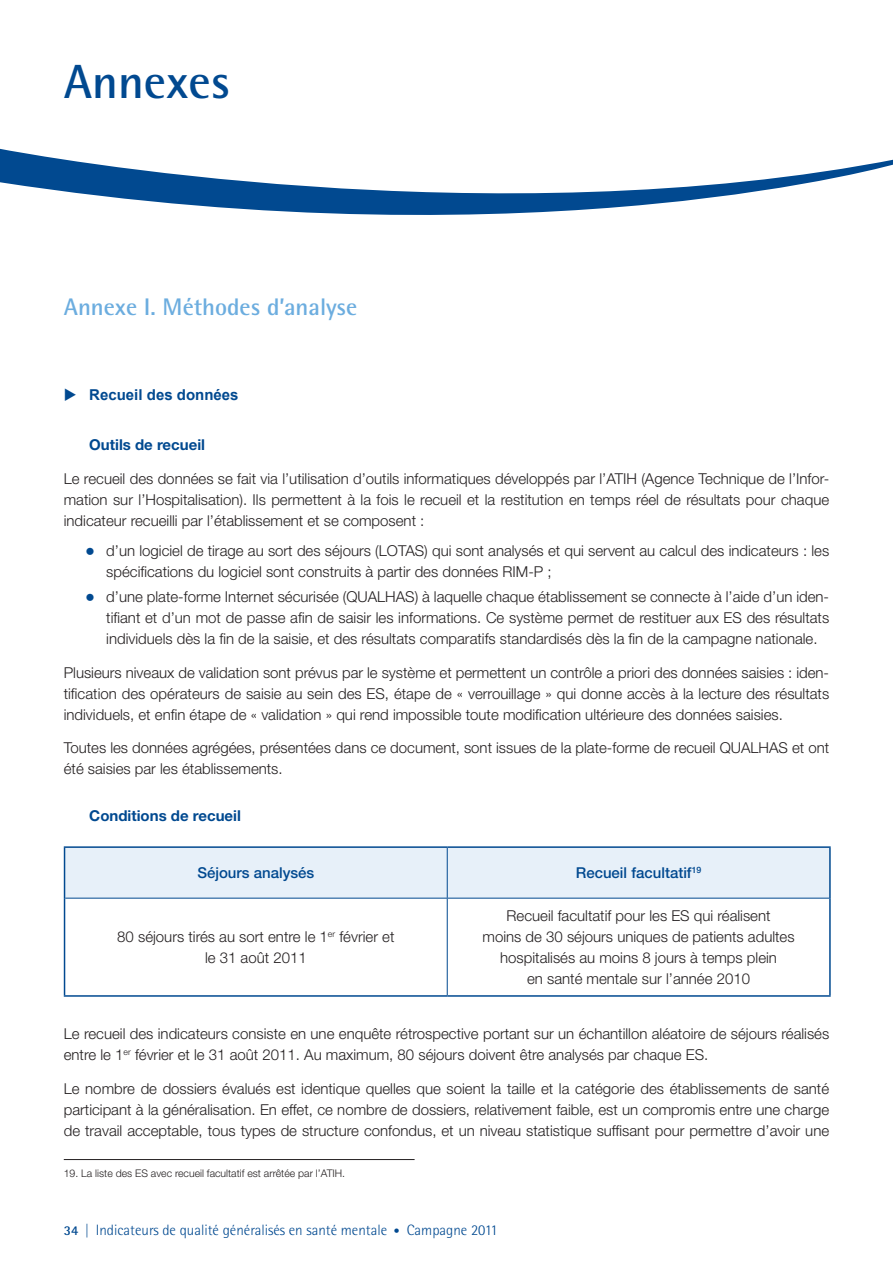
<style>
.page{position:relative;width:893px;height:1263px;background:#fff}
.page>*{position:absolute;margin:0;border:0;box-sizing:border-box;transform-origin:0 0}
.t1{font:700 48px "Rotis Semi Sans Std";color:#014990}
.t2{font:700 24px "Rotis Semi Sans Std";color:#6caddf}
.t3{font:300 15px/21px "Helvetica Neue LT Std";color:#231f20;text-align:justify}
.t4{font:300 15px "Rotis Semi Sans Std";color:#014990}
.t5{font:700 15px "Helvetica Neue LT Std";color:#014990}
.t6{font:500 15px "Helvetica Neue LT Std";color:#014990}
.t7{font:700 15px "Arial";color:#014990}
.t8{font:300 10.5px "Helvetica Neue LT Std";color:#231f20}
.s1{font-family:"Arial";font-weight:400;font-size:16.5px;color:#014990}
.s2{font-weight:700;font-size:13.5px}
.s3{font-size:13.5px}
.s4{font-size:12px}
</style>
<div class="page">
<div style="left:65px;top:848px;width:764px;height:50px;background:#e7f0f9"></div>
<hr style="left:64px;top:898px;width:1px;height:97px;background:#014990">
<hr style="left:829px;top:898px;width:2px;height:97px;background:#014990">
<hr style="left:64px;top:995px;width:383px;height:2px;background:#014990">
<hr style="left:447px;top:995px;width:384px;height:2px;background:#014990">
<hr style="left:447px;top:898px;width:1px;height:97px;background:#014990">
<hr style="left:447px;top:846px;width:384px;height:2px;background:#014990">
<hr style="left:829px;top:848px;width:2px;height:50px;background:#014990">
<hr style="left:447px;top:898px;width:382px;height:1px;background:#014990">
<hr style="left:64px;top:846px;width:383px;height:2px;background:#014990">
<hr style="left:64px;top:848px;width:1px;height:50px;background:#014990">
<hr style="left:447px;top:848px;width:1px;height:50px;background:#014990">
<hr style="left:65px;top:898px;width:382px;height:1px;background:#014990">
<hr style="left:64px;top:1159px;width:351px;height:1px;background:#231f20">
<svg style="left:0;top:149px;width:893px;height:66px"></svg>
<h1 class="t1" style="left:64px;top:52px;width:168px">Annexes</h1>
<h2 class="t2" style="left:64px;top:292px;width:295px">Annexe I. Méthodes d’analyse</h2>
<p class="t7" style="left:89px;top:384px;width:151px">Recueil des données</p>
<p class="t5" style="left:89px;top:436px;width:117px">Outils de recueil</p>
<p class="t3" style="left:64px;top:468px;width:767px">Le recueil des données se fait via l’utilisation d’outils informatiques développés par l’ATIH (Agence Technique de l’Infor&shy;mation sur l’Hospitalisation). Ils permettent à la fois le recueil et la restitution en temps réel de résultats pour chaque indicateur recueilli par l’établissement et se composent :</p>
<p class="t3" style="left:106px;top:539px;width:724px;text-indent:-21px"><span class="s1">●</span> d’un logiciel de tirage au sort des séjours (LOTAS) qui sont analysés et qui servent au calcul des indicateurs : les spécifications du logiciel sont construits à partir des données RIM-P ;</p>
<p class="t3" style="left:106px;top:586px;width:724px;text-indent:-21px"><span class="s1">●</span> d’une plate-forme Internet sécurisée (QUALHAS) à laquelle chaque établissement se connecte à l’aide d’un iden&shy;tifiant et d’un mot de passe afin de saisir les informations. Ce système permet de restituer aux ES des résultats individuels dès la fin de la saisie, et des résultats comparatifs standardisés dès la fin de la campagne nationale.</p>
<p class="t3" style="left:64px;top:661px;width:767px">Plusieurs niveaux de validation sont prévus par le système et permettent un contrôle a priori des données saisies : iden&shy;tification des opérateurs de saisie au sein des ES, étape de « verrouillage » qui donne accès à la lecture des résultats individuels, et enfin étape de « validation » qui rend impossible toute modification ultérieure des données saisies.</p>
<p class="t3" style="left:64px;top:737px;width:767px">Toutes les données agrégées, présentées dans ce document, sont issues de la plate-forme de recueil QUALHAS et ont été saisies par les établissements.</p>
<p class="t5" style="left:89px;top:806px;width:153px">Conditions de recueil</p>
<p class="t6" style="left:197px;top:864px;width:119px">Séjours analysés</p>
<p class="t6" style="left:576px;top:864px;width:127px">Recueil facultatif<sup>19</sup></p>
<p class="t3" style="left:117px;top:926px;width:279px;text-align:center">80 séjours tirés au sort entre le 1<sup>er</sup> février et le 31 août 2011</p>
<p class="t3" style="left:483px;top:905px;width:313px;text-align:center">Recueil facultatif pour les ES qui réalisent<br>moins de 30 séjours uniques de patients adultes hospitalisés au moins 8 jours à temps plein<br>en santé mentale sur l’année 2010</p>
<p class="t3" style="left:64px;top:1023px;width:767px">Le recueil des indicateurs consiste en une enquête rétrospective portant sur un échantillon aléatoire de séjours réalisés entre le 1<sup>er</sup> février et le 31 août 2011. Au maximum, 80 séjours doivent être analysés par chaque ES.</p>
<p class="t3" style="left:64px;top:1077px;width:767px">Le nombre de dossiers évalués est identique quelles que soient la taille et la catégorie des établissements de santé participant à la généralisation. En effet, ce nombre de dossiers, relativement faible, est un compromis entre une charge de travail acceptable, tous types de structure confondus, et un niveau statistique suffisant pour permettre d’avoir une</p>
<p class="t8" style="left:64px;top:1167px;width:283px">19. La liste des ES avec recueil facultatif est arrêtée par l’ATIH.</p>
<p class="t4" style="left:64px;top:1222px;width:435px"><span class="s2">34</span> <span class="s3">|</span> Indicateurs de qualité généralisés en santé mentale <span class="s4">•</span> Campagne 2011</p>
</div>
